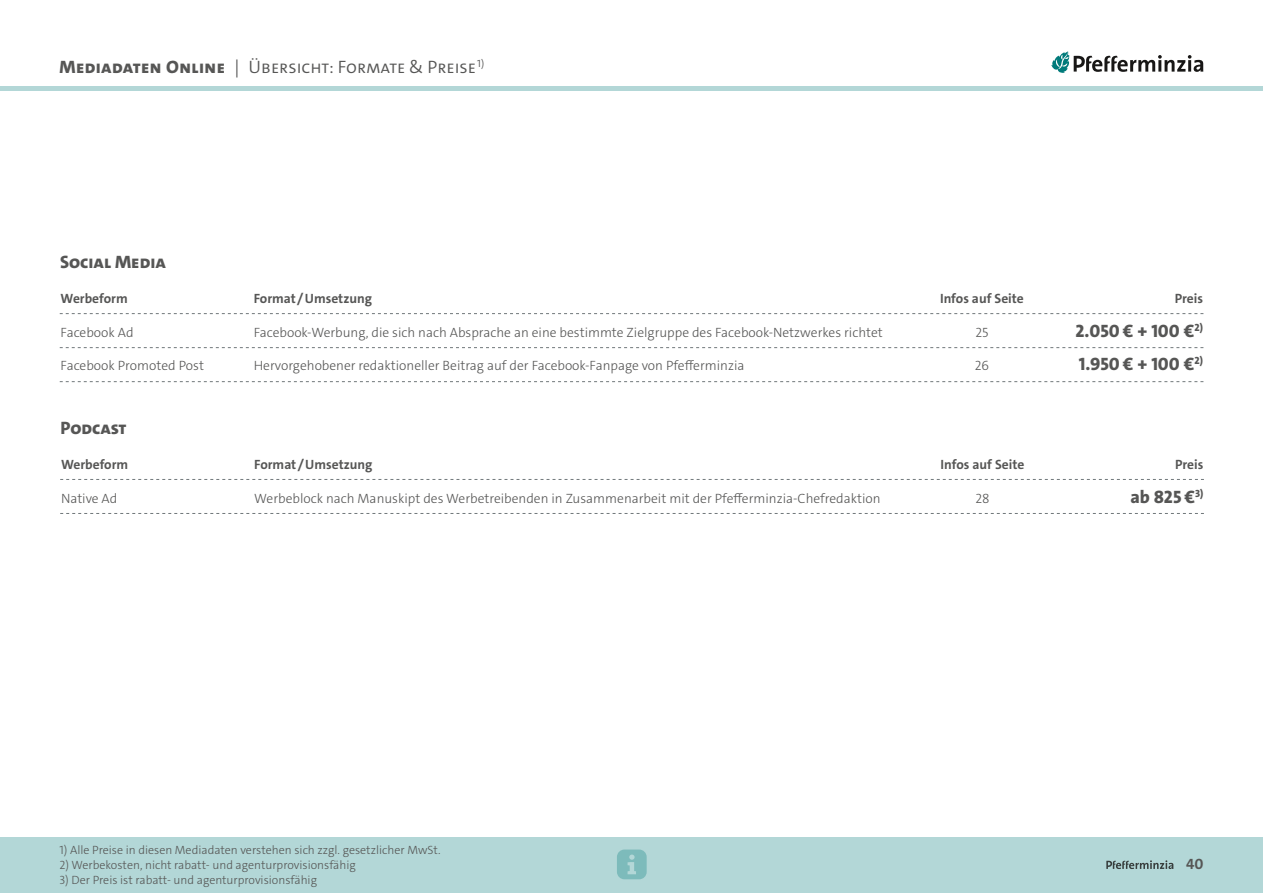
<style>
.page{position:relative;width:1263px;height:893px;background:#fff}
.page>*{position:absolute;margin:0;border:0;box-sizing:border-box;transform-origin:0 0}
.Zwiti{font:800 18px "The Sans C4 s";color:#565655}
.Rubrik-Thema{font:300 18px "The Sans C4 s";color:#565655}
.t1{font:700 15px "The Sans C4 s";color:#565655}
.Lauftext{font:300 13.5px "The Sans C4 s";color:#565655}
.Lauftext-2{font:700 13.5px "The Sans C4 s";color:#565655}
.Quelle{font:300 12px "The Sans C4 s";color:#565655}
.s1{font-weight:800}
</style>
<div class="page">
<div style="left:0;top:838px;width:1263px;height:55px;background:#b3d7d7"></div>
<svg style="left:1106px;top:860px;width:67px;height:9px"></svg>
<hr style="left:0;top:86px;width:1263px;height:4px;background:#b3d7d7">
<svg style="left:617px;top:849px;width:30px;height:30px"></svg>
<svg style="left:1051px;top:51px;width:152px;height:22px"></svg>
<svg style="left:60px;top:313px;width:1143px;height:1px"></svg>
<svg style="left:60px;top:347px;width:1143px;height:1px"></svg>
<svg style="left:60px;top:381px;width:1143px;height:1px"></svg>
<svg style="left:60px;top:479px;width:1144px;height:1px"></svg>
<svg style="left:60px;top:513px;width:1144px;height:1px"></svg>
<p class="Rubrik-Thema" style="left:60px;top:55px;width:426px"><span class="s1">Mediadaten Online</span> | Übersicht: Formate &amp; Preise<sup>1)</sup></p>
<p class="Zwiti" style="left:60px;top:251px;width:107px">Social Media</p>
<p class="Lauftext-2" style="left:61px;top:290px;width:69px">Werbeform</p>
<p class="Lauftext" style="left:61px;top:323px;width:74px">Facebook Ad</p>
<p class="Lauftext" style="left:61px;top:357px;width:145px">Facebook Promoted Post</p>
<p class="Zwiti" style="left:60px;top:417px;width:68px">Podcast</p>
<p class="Lauftext-2" style="left:61px;top:455px;width:69px">Werbeform</p>
<p class="Lauftext" style="left:61px;top:489px;width:58px">Native Ad</p>
<p class="Lauftext-2" style="left:254px;top:290px;width:120px">Format / Umsetzung</p>
<p class="Lauftext" style="left:254px;top:323px;width:630px">Facebook-Werbung, die sich nach Absprache an eine bestimmte Zielgruppe des Facebook-Netzwerkes richtet</p>
<p class="Lauftext" style="left:254px;top:357px;width:492px">Hervorgehobener redaktioneller Beitrag auf der Facebook-Fanpage von Pfefferminzia</p>
<p class="Lauftext-2" style="left:254px;top:455px;width:120px">Format / Umsetzung</p>
<p class="Lauftext" style="left:254px;top:489px;width:628px">Werbeblock nach Manuskipt des Werbetreibenden in Zusammenarbeit mit der Pfefferminzia-Chefredaktion</p>
<p class="Lauftext-2" style="left:940px;top:290px;width:85px">Infos auf Seite</p>
<p class="Lauftext" style="left:975px;top:323px;width:15px">25</p>
<p class="Lauftext" style="left:975px;top:357px;width:16px">26</p>
<p class="Lauftext-2" style="left:940px;top:455px;width:85px">Infos auf Seite</p>
<p class="Lauftext" style="left:975px;top:489px;width:16px">28</p>
<p class="Lauftext-2" style="left:1175px;top:290px;width:30px">Preis</p>
<p class="Zwiti" style="left:1075px;top:319px;width:129px">2.050 € + 100 €<sup>2)</sup></p>
<p class="Zwiti" style="left:1079px;top:353px;width:126px">1.950 € + 100 €<sup>2)</sup></p>
<p class="Lauftext-2" style="left:1175px;top:455px;width:30px">Preis</p>
<p class="Zwiti" style="left:1130px;top:485px;width:75px">ab 825 €<sup>3)</sup></p>
<p class="Quelle" style="left:60px;top:842px;width:382px">1) Alle Preise in diesen Mediadaten verstehen sich zzgl. gesetzlicher MwSt.</p>
<p class="Quelle" style="left:60px;top:857px;width:298px">2) Werbekosten, nicht rabatt- und agenturprovisionsfähig</p>
<p class="Quelle" style="left:60px;top:872px;width:259px">3) Der Preis ist rabatt- und agenturprovisionsfähig</p>
<p class="t1" style="left:1186px;top:854px;width:19px">40</p>
</div>
